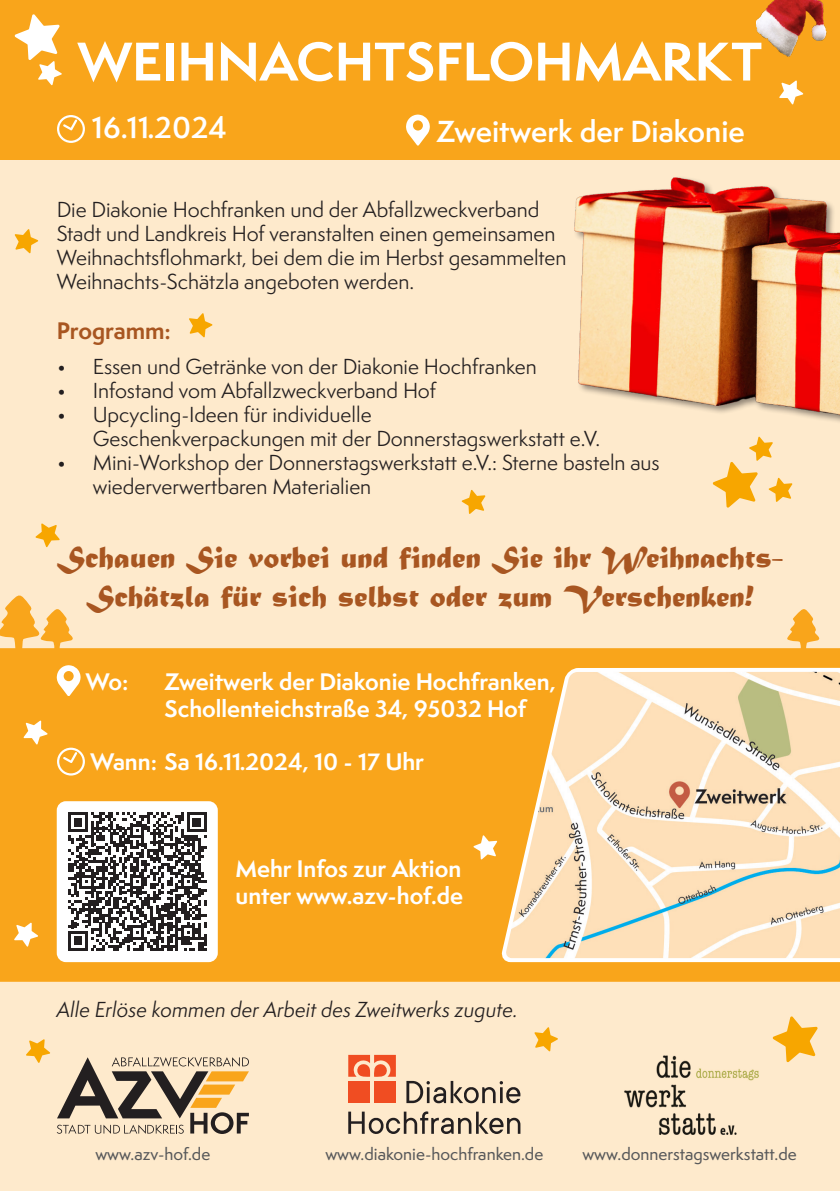
<style>
.page{position:relative;width:840px;height:1191px;background:#fff}
.page>*{position:absolute;margin:0;border:0;box-sizing:border-box;transform-origin:0 0}
.t1{font:700 50px "Semplicita Pro AZV";color:#fff}
.Semplicita_Pro_AZV_Regular_11pt{font:32px/38.4px "Matura MT Script Capitals";color:#a85621;text-align:center}
.Semplicita_Pro_AZV_Regular_11pt-2{font:600 28px "Semplicita Pro AZV";color:#fff}
.Semplicita_Pro_AZV_Regular_11pt-3{font:700 22px/26.4px "Semplicita Pro AZV";color:#fff}
.Semplicita_Pro_AZV_Regular_11pt-4{font:700 22px "Semplicita Pro AZV";color:#a85621}
.Semplicita_Pro_AZV_Regular_11pt-5{font:20px/24px "Semplicita Pro AZV";color:#231f20}
.Semplicita_Pro_AZV_Regular_11pt-6{font:italic 20px "Semplicita Pro AZV";color:#231f20}
.t2{font:500 16px "Semplicita Pro AZV";color:#57585a}
</style>
<div class="page">
<div style="left:0;top:0;width:839px;height:1191px;background:#feeacc"></div>
<div style="left:0;top:648px;width:839px;height:333px;background:#f9a51b"></div>
<div style="left:0;top:0;width:839px;height:160px;background:#f9a51b"></div>
<svg style="left:57px;top:115px;width:28px;height:28px"></svg>
<svg style="left:406px;top:115px;width:23px;height:30px"></svg>
<svg style="left:489px;top:666px;width:350px;height:298px;background:#f4d6a8"></svg>
<div style="left:57px;top:801px;width:161px;height:161px;background:#fff;border-radius:9px"></div>
<svg style="left:68px;top:812px;width:138px;height:138px"></svg>
<svg style="left:57px;top:665px;width:23px;height:31px"></svg>
<svg style="left:57px;top:747px;width:28px;height:28px"></svg>
<svg style="left:57px;top:1057px;width:192px;height:77px"></svg>
<svg style="left:406px;top:1081px;width:114px;height:22px"></svg>
<svg style="left:348px;top:1054px;width:47px;height:23px"></svg>
<div style="left:348px;top:1080px;width:22px;height:22px;background:#f04d22"></div>
<div style="left:374px;top:1080px;width:21px;height:22px;background:#f04d22"></div>
<svg style="left:348px;top:1111px;width:172px;height:23px"></svg>
<img style="left:624px;top:1055px;width:135px;height:79px">
<img style="left:574px;top:178px;width:265px;height:241px">
<img style="left:756px;top:0;width:70px;height:57px">
<svg style="left:785px;top:609px;width:34px;height:41px"></svg>
<svg style="left:0;top:595px;width:73px;height:55px"></svg>
<svg style="left:772px;top:1016px;width:45px;height:46px"></svg>
<svg style="left:461px;top:489px;width:24px;height:25px"></svg>
<svg style="left:15px;top:229px;width:23px;height:24px"></svg>
<svg style="left:189px;top:313px;width:23px;height:24px"></svg>
<svg style="left:35px;top:523px;width:25px;height:24px"></svg>
<svg style="left:712px;top:436px;width:80px;height:72px"></svg>
<svg style="left:534px;top:1027px;width:23px;height:24px"></svg>
<svg style="left:26px;top:1039px;width:24px;height:24px"></svg>
<svg style="left:473px;top:835px;width:24px;height:24px"></svg>
<svg style="left:14px;top:922px;width:24px;height:24px"></svg>
<svg style="left:23px;top:720px;width:25px;height:24px"></svg>
<svg style="left:779px;top:80px;width:24px;height:25px"></svg>
<svg style="left:14px;top:14px;width:48px;height:71px"></svg>
<p class="t1" style="left:78px;top:24px;width:685px">WEIHNACHTSFLOHMARKT</p>
<p class="Semplicita_Pro_AZV_Regular_11pt-2" style="left:92px;top:106px;width:136px">16.11.2024</p>
<p class="Semplicita_Pro_AZV_Regular_11pt-2" style="left:436px;top:111px;width:309px">Zweitwerk der Diakonie</p>
<p class="Semplicita_Pro_AZV_Regular_11pt-5" style="left:57px;top:197px;width:511px">Die Diakonie Hochfranken und der Abfallzweckverband Stadt und Landkreis Hof veranstalten einen gemeinsamen Weihnachtsflohmarkt, bei dem die im Herbst gesammelten Weihnachts-Schätzla angeboten werden.</p>
<p class="Semplicita_Pro_AZV_Regular_11pt-4" style="left:57px;top:314px;width:116px">Programm:</p>
<p class="Semplicita_Pro_AZV_Regular_11pt-5" style="left:57px;top:355px;width:481px">• Essen und Getränke von der Diakonie Hochfranken</p>
<p class="Semplicita_Pro_AZV_Regular_11pt-5" style="left:57px;top:379px;width:380px">• Infostand vom Abfallzweckverband Hof</p>
<p class="Semplicita_Pro_AZV_Regular_11pt-5" style="left:93px;top:403px;width:508px;text-indent:-36px">• Upcycling-Ideen für individuelle<br>Geschenkverpackungen mit der Donnerstagswerkstatt e.V.</p>
<p class="Semplicita_Pro_AZV_Regular_11pt-5" style="left:93px;top:451px;width:568px;text-indent:-36px">• Mini-Workshop der Donnerstagswerkstatt e.V.: Sterne basteln aus wiederverwertbaren Materialien</p>
<p class="Semplicita_Pro_AZV_Regular_11pt" style="left:57px;top:541px;width:727px">Schauen Sie vorbei und finden Sie ihr Weihnachts-<br>Schätzla für sich selbst oder zum Verschenken!</p>
<p class="Semplicita_Pro_AZV_Regular_11pt-3" style="left:86px;top:668px;width:44px">Wo:</p>
<p class="Semplicita_Pro_AZV_Regular_11pt-3" style="left:164px;top:668px;width:392px">Zweitwerk der Diakonie Hochfranken,<br>Schollenteichstraße 34, 95032 Hof</p>
<p class="Semplicita_Pro_AZV_Regular_11pt-3" style="left:90px;top:748px;width:335px">Wann: Sa 16.11.2024, 10 - 17 Uhr</p>
<p class="Semplicita_Pro_AZV_Regular_11pt-3" style="left:235px;top:855px;width:229px">Mehr Infos zur Aktion unter www.azv-hof.de</p>
<p class="Semplicita_Pro_AZV_Regular_11pt-6" style="left:57px;top:995px;width:462px">Alle Erlöse kommen der Arbeit des Zweitwerks zugute.</p>
<p class="t2" style="left:95px;top:1143px;width:116px">www.azv-hof.de</p>
<p class="t2" style="left:325px;top:1142px;width:219px">www.diakonie-hochfranken.de</p>
<p class="t2" style="left:582px;top:1142px;width:216px">www.donnerstagswerkstatt.de</p>
</div>
